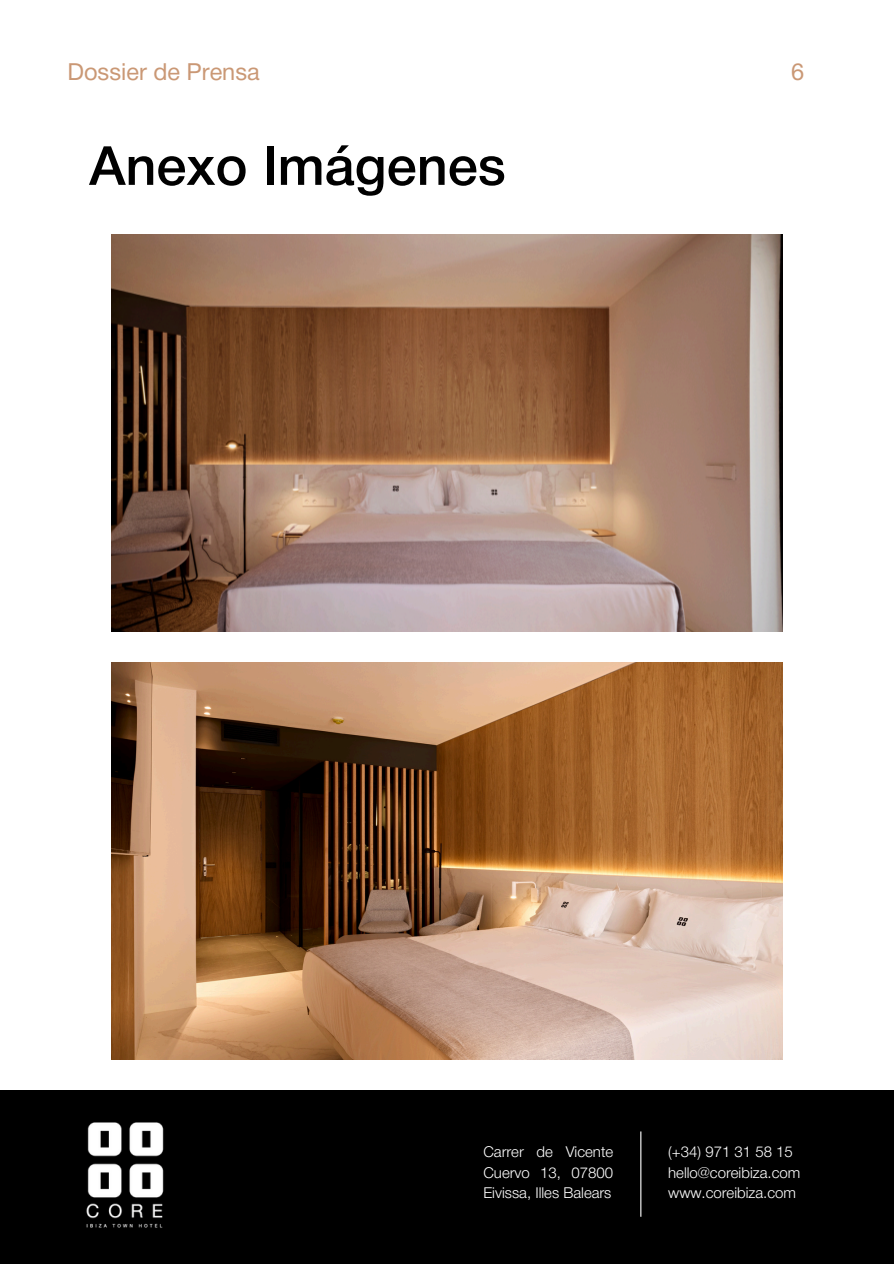
<style>
.page{position:relative;width:894px;height:1264px;background:#fff}
.page>*{position:absolute;margin:0;border:0;box-sizing:border-box;transform-origin:0 0}
.t1{font:500 54px "Helvetica Neue";color:#000}
.t2{font:23.55px "Helvetica Neue";color:#ca9875}
.t3{font:300 15px/20.2px "Helvetica Neue";color:#fff;text-align:justify}
</style>
<div class="page">
<div style="left:0;top:1089px;width:893px;height:174px;background:#000"></div>
<hr style="left:640px;top:1131px;width:1px;height:85px;background:#fff">
<img style="left:86px;top:1122px;width:78px;height:106px">
<img style="left:111px;top:235px;width:671px;height:396px">
<img style="left:111px;top:662px;width:671px;height:397px">
<p class="t2" style="left:68px;top:64px;width:194px">Dossier de Prensa</p>
<p class="t2" style="left:791px;top:64px;width:15px">6</p>
<p class="t1" style="left:89px;top:146px;width:418px">Anexo Imágenes</p>
<h1 class="t3" style="left:483px;top:1143px;width:131px">Carrer de Vicente Cuervo 13, 07800<br>Eivissa, Illes Balears</h1>
<p class="t3" style="left:668px;top:1143px;width:126px">(+34) 971 31 58 15</p>
<p class="t3" style="left:668px;top:1163px;width:133px">hello@coreibiza.com</p>
<p class="t3" style="left:668px;top:1183px;width:129px">www.coreibiza.com</p>
</div>
